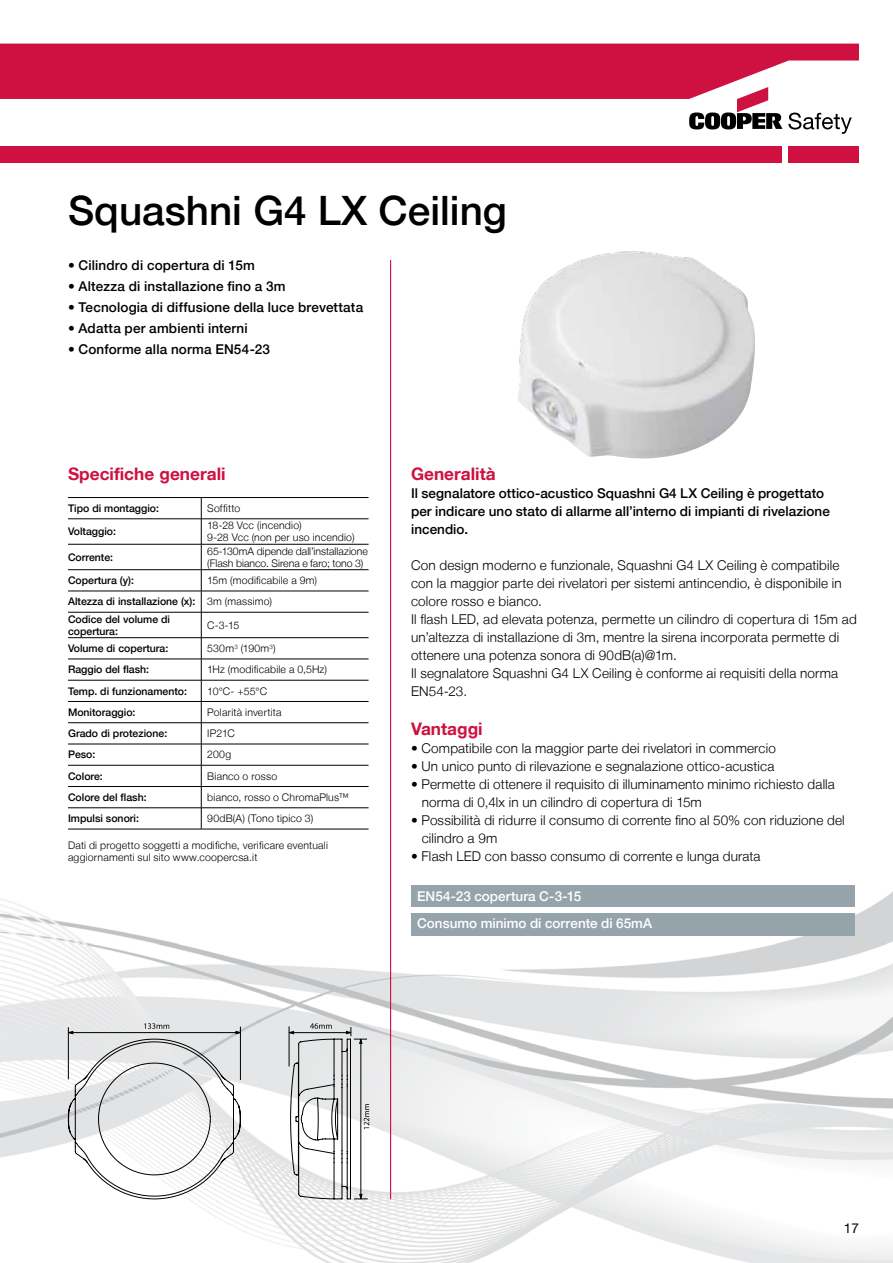
<style>
.page{position:relative;width:893px;height:1263px;background:#fff}
.page>*{position:absolute;margin:0;border:0;box-sizing:border-box;transform-origin:0 0}
.t1{font:500 40.5px "Helvetica Neue LT";color:#000}
.t2{font:700 17.25px "Helvetica Neue LT";color:#ce1141}
.t3{font:300 13.5px/18px "Helvetica Neue LT";letter-spacing:.01em;color:#000}
.t4{font:500 13.5px/18px "Helvetica Neue LT";letter-spacing:.01em;color:#000}
.t5{font:500 13.5px/27.6px "Helvetica Neue LT";color:#fff}
.t6{font:13.5px "Helvetica Neue LT";color:#000}
.t7{font:300 10.5px/12px "Helvetica Neue LT";letter-spacing:.02em;color:#000}
.t8{font:500 10.5px/12px "Helvetica Neue LT";color:#000}
.t9{font:300 10.5px/12px "Helvetica Neue LT";color:#000}
.s1{font-weight:500}
</style>
<div class="page">
<svg style="left:689px;top:99px;width:93px;height:30px"></svg>
<svg style="left:788px;top:113px;width:64px;height:21px"></svg>
<div style="left:789px;top:146px;width:70px;height:17px;background:#ce1141"></div>
<div style="left:0;top:146px;width:781px;height:17px;background:#ce1141"></div>
<svg style="left:0;top:44px;width:859px;height:55px;background:#d22752"></svg>
<img style="left:0;top:880px;width:893px;height:383px">
<hr style="left:390px;top:260px;width:1px;height:939px;background:#ce1141">
<hr style="left:68px;top:497px;width:133px;height:1px;background:#000">
<hr style="left:201px;top:497px;width:168px;height:1px;background:#000">
<hr style="left:68px;top:518px;width:133px;height:1px;background:#000">
<hr style="left:201px;top:518px;width:168px;height:1px;background:#000">
<hr style="left:68px;top:544px;width:133px;height:1px;background:#000">
<hr style="left:201px;top:544px;width:168px;height:1px;background:#000">
<hr style="left:68px;top:569px;width:133px;height:1px;background:#000">
<hr style="left:201px;top:569px;width:168px;height:1px;background:#000">
<hr style="left:68px;top:591px;width:133px;height:1px;background:#000">
<hr style="left:201px;top:591px;width:168px;height:1px;background:#000">
<hr style="left:68px;top:612px;width:133px;height:1px;background:#000">
<hr style="left:201px;top:612px;width:168px;height:1px;background:#000">
<hr style="left:68px;top:637px;width:133px;height:1px;background:#000">
<hr style="left:201px;top:637px;width:168px;height:1px;background:#000">
<hr style="left:68px;top:659px;width:133px;height:1px;background:#000">
<hr style="left:201px;top:659px;width:168px;height:1px;background:#000">
<hr style="left:68px;top:680px;width:133px;height:1px;background:#000">
<hr style="left:201px;top:680px;width:168px;height:1px;background:#000">
<hr style="left:68px;top:701px;width:133px;height:1px;background:#000">
<hr style="left:201px;top:701px;width:168px;height:1px;background:#000">
<hr style="left:68px;top:722px;width:133px;height:1px;background:#000">
<hr style="left:201px;top:722px;width:168px;height:1px;background:#000">
<hr style="left:68px;top:744px;width:133px;height:1px;background:#000">
<hr style="left:201px;top:744px;width:168px;height:1px;background:#000">
<hr style="left:68px;top:765px;width:133px;height:1px;background:#000">
<hr style="left:201px;top:765px;width:168px;height:1px;background:#000">
<hr style="left:68px;top:786px;width:133px;height:1px;background:#000">
<hr style="left:201px;top:786px;width:168px;height:1px;background:#000">
<hr style="left:68px;top:807px;width:133px;height:1px;background:#000">
<hr style="left:201px;top:807px;width:168px;height:1px;background:#000">
<hr style="left:68px;top:829px;width:133px;height:1px;background:#000">
<hr style="left:201px;top:829px;width:168px;height:1px;background:#000">
<svg style="left:201px;top:498px;width:1px;height:331px"></svg>
<div style="left:411px;top:885px;width:444px;height:22px;background:#95a3ab"></div>
<div style="left:411px;top:913px;width:444px;height:22px;background:#95a3ab"></div>
<img style="left:518px;top:251px;width:237px;height:208px">
<svg style="left:68px;top:1038px;width:283px;height:161px"></svg>
<hr style="left:68px;top:1027px;width:1px;height:52px;background:#000">
<hr style="left:240px;top:1027px;width:1px;height:53px;background:#000">
<hr style="left:73px;top:1032px;width:163px;height:1px;background:#000">
<svg style="left:236px;top:1031px;width:6px;height:3px"></svg>
<svg style="left:67px;top:1031px;width:6px;height:3px"></svg>
<svg style="left:144px;top:1023px;width:25px;height:6px"></svg>
<svg style="left:354px;top:1194px;width:14px;height:6px"></svg>
<hr style="left:361px;top:1043px;width:1px;height:151px;background:#000">
<svg style="left:364px;top:1104px;width:5px;height:25px"></svg>
<hr style="left:289px;top:1026px;width:1px;height:40px;background:#000">
<hr style="left:293px;top:1032px;width:56px;height:1px;background:#000">
<svg style="left:346px;top:1027px;width:21px;height:17px"></svg>
<svg style="left:288px;top:1031px;width:6px;height:3px"></svg>
<svg style="left:310px;top:1023px;width:22px;height:6px"></svg>
<svg style="left:331px;top:1098px;width:4px;height:42px"></svg>
<h1 class="t1" style="left:68px;top:186px;width:440px">Squashni G4 LX Ceiling</h1>
<p class="t4" style="left:68px;top:256px;width:188px">• Cilindro di copertura di 15m</p>
<p class="t4" style="left:68px;top:277px;width:219px">• Altezza di installazione fino a 3m</p>
<p class="t4" style="left:68px;top:298px;width:297px">• Tecnologia di diffusione della luce brevettata</p>
<p class="t4" style="left:68px;top:319px;width:181px">• Adatta per ambienti interni</p>
<p class="t4" style="left:68px;top:340px;width:203px">• Conforme alla norma EN54-23</p>
<p class="t2" style="left:68px;top:463px;width:159px">Specifiche generali</p>
<p class="t8" style="left:68px;top:502px;width:93px">Tipo di montaggio:</p>
<p class="t7" style="left:207px;top:502px;width:35px">Soffitto</p>
<p class="t8" style="left:68px;top:525px;width:50px">Voltaggio:</p>
<p class="t7" style="left:207px;top:519px;width:149px">18-28 Vcc (incendio)<br>9-28 Vcc (non per uso incendio)</p>
<p class="t8" style="left:68px;top:551px;width:47px">Corrente:</p>
<p class="t9" style="left:207px;top:545px;width:162px">65-130mA dipende dall’installazione (Flash bianco. Sirena e faro; tono 3)</p>
<p class="t8" style="left:68px;top:574px;width:67px">Copertura (y):</p>
<p class="t7" style="left:68px;top:569px;width:250px;line-height:21.3px;text-indent:139px">15m (modificabile a 9m)<br><span class="s1">Altezza di installazione (x):</span> 3m (massimo)</p>
<p class="t8" style="left:68px;top:613px;width:104px">Codice del volume di copertura:</p>
<p class="t7" style="left:207px;top:619px;width:33px">C-3-15</p>
<p class="t8" style="left:68px;top:642px;width:102px">Volume di copertura:</p>
<p class="t7" style="left:207px;top:642px;width:70px">530m<sup>3</sup> (190m<sup>3</sup>)</p>
<p class="t8" style="left:68px;top:663px;width:83px">Raggio del flash:</p>
<p class="t7" style="left:207px;top:663px;width:121px">1Hz (modificabile a 0,5Hz)</p>
<p class="t8" style="left:68px;top:685px;width:121px">Temp. di funzionamento:</p>
<p class="t7" style="left:207px;top:685px;width:61px">10°C- +55°C</p>
<p class="t8" style="left:68px;top:706px;width:69px">Monitoraggio:</p>
<p class="t7" style="left:207px;top:706px;width:76px">Polarità invertita</p>
<p class="t8" style="left:68px;top:727px;width:101px">Grado di protezione:</p>
<p class="t7" style="left:207px;top:727px;width:29px">IP21C</p>
<p class="t8" style="left:68px;top:748px;width:29px">Peso:</p>
<p class="t7" style="left:207px;top:748px;width:26px">200g</p>
<p class="t8" style="left:68px;top:770px;width:36px">Colore:</p>
<p class="t7" style="left:207px;top:770px;width:71px">Bianco o rosso</p>
<p class="t8" style="left:68px;top:791px;width:80px">Colore del flash:</p>
<p class="t7" style="left:207px;top:791px;width:143px">bianco, rosso o ChromaPlus™</p>
<p class="t8" style="left:68px;top:812px;width:73px">Impulsi sonori:</p>
<p class="t7" style="left:207px;top:812px;width:108px">90dB(A) (Tono tipico 3)</p>
<p class="t7" style="left:68px;top:839px;width:261px">Dati di progetto soggetti a modifiche, verificare eventuali aggiornamenti sul sito www.coopercsa.it</p>
<p class="t2" style="left:411px;top:463px;width:86px">Generalità</p>
<p class="t4" style="left:411px;top:484px;width:420px">Il segnalatore ottico-acustico Squashni G4 LX Ceiling è progettato per indicare uno stato di allarme all’interno di impianti di rivelazione incendio.</p>
<p class="t3" style="left:411px;top:556px;width:447px">Con design moderno e funzionale, Squashni G4 LX Ceiling è compatibile con la maggior parte dei rivelatori per sistemi antincendio, è disponibile in colore rosso e bianco.<br>Il flash LED, ad elevata potenza, permette un cilindro di copertura di 15m ad un’altezza di installazione di 3m, mentre la sirena incorporata permette di ottenere una potenza sonora di 90dB(a)@1m.<br>Il segnalatore Squashni G4 LX Ceiling è conforme ai requisiti della norma EN54-23.</p>
<p class="t2" style="left:411px;top:718px;width:73px">Vantaggi</p>
<p class="t3" style="left:411px;top:739px;width:366px">• Compatibile con la maggior parte dei rivelatori in commercio</p>
<p class="t3" style="left:411px;top:757px;width:365px">• Un unico punto di rilevazione e segnalazione ottico-acustica</p>
<p class="t3" style="left:422px;top:775px;width:415px;text-indent:-11px">• Permette di ottenere il requisito di illuminamento minimo richiesto dalla norma di 0,4lx in un cilindro di copertura di 15m</p>
<p class="t3" style="left:422px;top:811px;width:425px;text-indent:-11px">• Possibilità di ridurre il consumo di corrente fino al 50% con riduzione del cilindro a 9m</p>
<p class="t3" style="left:411px;top:847px;width:351px">• Flash LED con basso consumo di corrente e lunga durata</p>
<p class="t5" style="left:417px;top:882px;width:237px">EN54-23 copertura C-3-15<br>Consumo minimo di corrente di 65mA</p>
<p class="t6" style="left:844px;top:1220px;width:17px">17</p>
</div>
